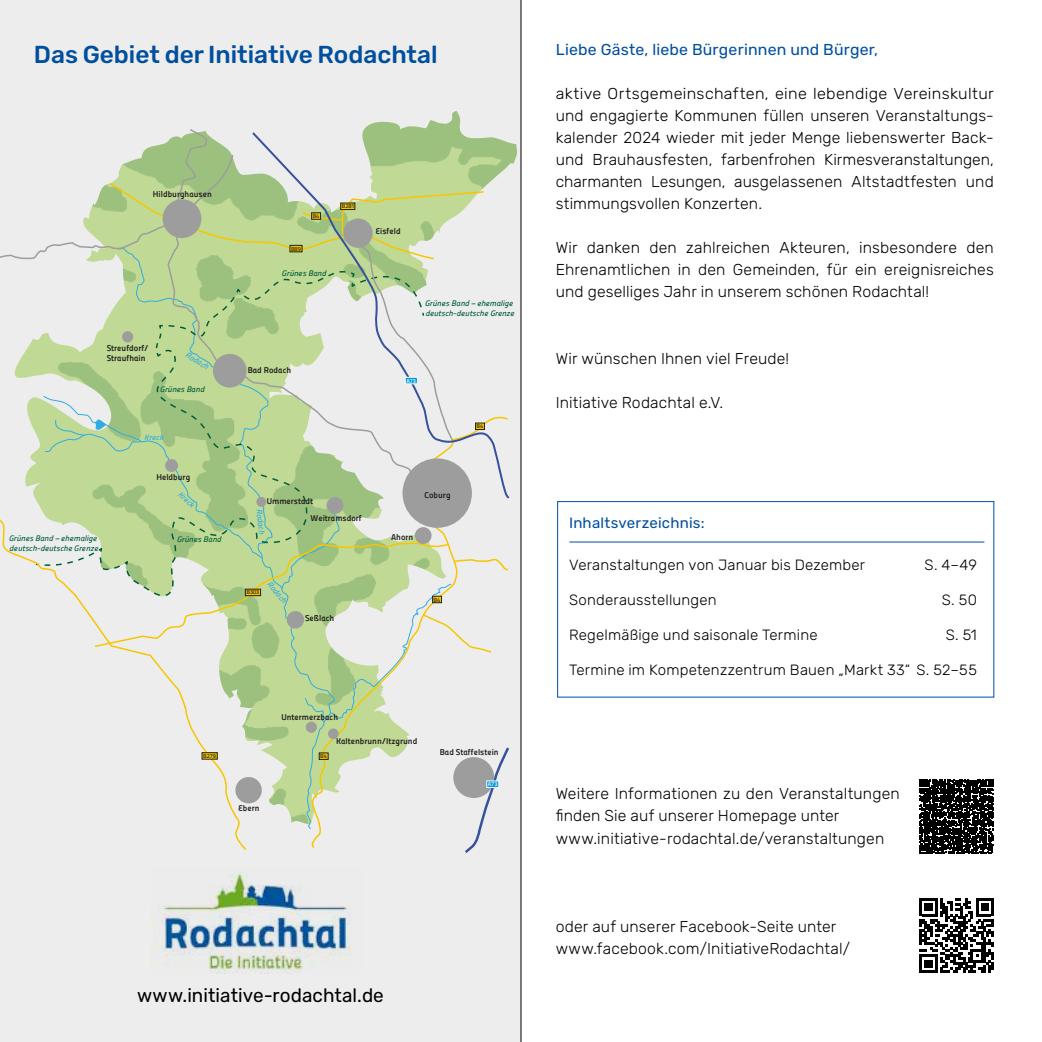
<style>
.page{position:relative;width:1042px;height:1042px;background:#fff}
.page>*{position:absolute;margin:0;border:0;box-sizing:border-box;transform-origin:0 0}
.t1{font:500 24.5px "Rubik";color:#004f9f}
.t2{font:19.25px "Rubik";color:#000}
.t3{font:300 15.75px/22.1px "Rubik";letter-spacing:.01em;color:#000;text-align:justify}
.t4{font:15.75px "Rubik";letter-spacing:.01em;color:#004f9f}
.t5{font:300 14.88px "Rubik";letter-spacing:.01em;color:#000}
.t6{font:14.88px "Rubik";letter-spacing:.01em;color:#004f9f}
.t7{font:8.4px/10.2px "Panefresco 800 wt";color:#21211f}
.t8{font:italic 8.05px/9.6px "Panefresco 600 wt";color:#005f3a}
.t9{font:italic 8.05px "Panefresco 600 wt";color:#30ace3}
.t10{font:5.77px "Panefresco 600 wt";color:#21211f}
.t11{font:5.77px "Panefresco 600 wt";color:#fff}
</style>
<div class="page">
<div style="left:0;top:0;width:521px;height:1042px;background:#ededed"></div>
<svg style="left:248px;top:723px;width:63px;height:106px"></svg>
<svg style="left:366px;top:111px;width:95px;height:16px"></svg>
<svg style="left:188px;top:723px;width:60px;height:127px"></svg>
<svg style="left:0;top:127px;width:460px;height:596px"></svg>
<svg style="left:311px;top:500px;width:197px;height:348px"></svg>
<svg style="left:250px;top:130px;width:261px;height:370px"></svg>
<svg style="left:463px;top:745px;width:47px;height:108px"></svg>
<div style="left:213px;top:354px;width:34px;height:33px;background:#9e9d9d;border-radius:50%"></div>
<div style="left:287px;top:611px;width:17px;height:17px;background:#9e9d9d;border-radius:50%"></div>
<div style="left:343px;top:218px;width:30px;height:30px;background:#9e9d9d;border-radius:50%"></div>
<div style="left:163px;top:199px;width:38px;height:39px;background:#9e9d9d;border-radius:50%"></div>
<div style="left:122px;top:331px;width:11px;height:11px;background:#9e9d9d;border-radius:50%"></div>
<div style="left:165px;top:459px;width:13px;height:13px;background:#9e9d9d;border-radius:50%"></div>
<div style="left:306px;top:721px;width:11px;height:12px;background:#9e9d9d;border-radius:50%"></div>
<div style="left:328px;top:728px;width:11px;height:11px;background:#9e9d9d;border-radius:50%"></div>
<div style="left:326px;top:497px;width:17px;height:17px;background:#9e9d9d;border-radius:50%"></div>
<div style="left:256px;top:497px;width:10px;height:10px;background:#9e9d9d;border-radius:50%"></div>
<div style="left:415px;top:527px;width:17px;height:17px;background:#9e9d9d;border-radius:50%"></div>
<div style="left:402px;top:458px;width:70px;height:70px;background:#9e9d9d;border-radius:50%"></div>
<div style="left:453px;top:757px;width:41px;height:41px;background:#9e9d9d;border-radius:50%"></div>
<div style="left:235px;top:777px;width:27px;height:26px;background:#9e9d9d;border-radius:50%"></div>
<div style="left:487px;top:781px;width:12px;height:6px;background:#0097d9"></div>
<div style="left:486px;top:780px;width:13px;height:7px;border:1px solid #fff"></div>
<div style="left:405px;top:377px;width:12px;height:7px;background:#0097d9"></div>
<div style="left:405px;top:377px;width:13px;height:7px;border:1px solid #fff"></div>
<div style="left:202px;top:752px;width:15px;height:7px;background:#f7c600"></div>
<div style="left:202px;top:752px;width:15px;height:7px;border:1px solid #21211f"></div>
<div style="left:245px;top:589px;width:16px;height:7px;background:#f7c600"></div>
<div style="left:245px;top:589px;width:16px;height:7px;border:1px solid #21211f"></div>
<div style="left:475px;top:423px;width:9px;height:6px;background:#f7c600"></div>
<div style="left:475px;top:423px;width:10px;height:7px;border:1px solid #21211f"></div>
<div style="left:312px;top:213px;width:9px;height:6px;background:#f7c600"></div>
<div style="left:311px;top:213px;width:10px;height:6px;border:1px solid #21211f"></div>
<div style="left:341px;top:203px;width:14px;height:6px;background:#f7c600"></div>
<div style="left:340px;top:203px;width:15px;height:7px;border:1px solid #21211f"></div>
<div style="left:432px;top:596px;width:9px;height:7px;background:#f7c600"></div>
<div style="left:432px;top:596px;width:10px;height:7px;border:1px solid #21211f"></div>
<div style="left:319px;top:753px;width:9px;height:6px;background:#f7c600"></div>
<div style="left:290px;top:245px;width:12px;height:7px;background:#f7c600"></div>
<div style="left:290px;top:245px;width:12px;height:7px;border:1px solid #21211f"></div>
<img style="left:152px;top:872px;width:199px;height:101px">
<div style="left:557px;top:501px;width:437px;height:196px;border:1px solid #004f9f"></div>
<hr style="left:569px;top:541px;width:415px;height:1px;background:#004f9f">
<svg style="left:919px;top:779px;width:75px;height:74px;background:#262626"></svg>
<svg style="left:919px;top:898px;width:74px;height:74px"></svg>
<hr style="left:521px;top:0;width:1px;height:1042px;background:#000">
<h1 class="t1" style="left:34px;top:41px;width:405px">Das Gebiet der Initiative Rodachtal</h1>
<p class="t7" style="left:153px;top:188px;width:60px">Hildburghausen</p>
<p class="t7" style="left:107px;top:342px;width:44px">Streufdorf/<br>Straufhain</p>
<p class="t9" style="left:189px;top:349px;width:27px;rotate:32deg">Rodach</p>
<p class="t8" style="left:160px;top:384px;width:46px">Grünes Band</p>
<p class="t8" style="left:9px;top:533px;width:91px">Grünes Band – ehemalige deutsch-deutsche Grenze</p>
<p class="t9" style="left:144px;top:431px;width:21px">Kreck</p>
<p class="t7" style="left:156px;top:471px;width:35px">Heldburg</p>
<p class="t9" style="left:184px;top:489px;width:21px;rotate:43deg">Kreck</p>
<p class="t8" style="left:177px;top:534px;width:46px">Grünes Band</p>
<p class="t10" style="left:291px;top:244px;width:11px">B89</p>
<p class="t10" style="left:313px;top:212px;width:8px">B4</p>
<p class="t8" style="left:282px;top:267px;width:46px">Grünes Band</p>
<p class="t10" style="left:342px;top:202px;width:14px">B281</p>
<p class="t7" style="left:248px;top:365px;width:45px">Bad Rodach</p>
<p class="t7" style="left:375px;top:225px;width:27px">Eisfeld</p>
<p class="t8" style="left:425px;top:298px;width:91px">Grünes Band – ehemalige deutsch-deutsche Grenze</p>
<p class="t11" style="left:406px;top:376px;width:11px">A73</p>
<p class="t10" style="left:476px;top:422px;width:8px">B4</p>
<p class="t7" style="left:267px;top:495px;width:48px">Ummerstadt</p>
<p class="t9" style="left:265px;top:508px;width:27px;rotate:83deg">Rodach</p>
<p class="t7" style="left:310px;top:513px;width:53px">Weitramsdorf</p>
<p class="t10" style="left:246px;top:588px;width:14px">B303</p>
<p class="t9" style="left:274px;top:578px;width:27px;rotate:51deg">Rodach</p>
<p class="t7" style="left:305px;top:613px;width:31px">Seßlach</p>
<p class="t7" style="left:424px;top:489px;width:27px">Coburg</p>
<p class="t7" style="left:391px;top:531px;width:24px">Ahorn</p>
<p class="t10" style="left:434px;top:595px;width:8px">B4</p>
<p class="t10" style="left:203px;top:751px;width:14px">B279</p>
<p class="t7" style="left:238px;top:802px;width:23px">Ebern</p>
<p class="t7" style="left:281px;top:712px;width:58px">Untermerzbach</p>
<p class="t7" style="left:336px;top:735px;width:83px">Kaltenbrunn/Itzgrund</p>
<p class="t10" style="left:320px;top:752px;width:8px">B4</p>
<p class="t7" style="left:440px;top:747px;width:60px">Bad Staffelstein</p>
<p class="t11" style="left:488px;top:780px;width:11px">A73</p>
<p class="t2" style="left:137px;top:984px;width:248px">www.initiative-rodachtal.de</p>
<p class="t4" style="left:556px;top:40px;width:324px">Liebe Gäste, liebe Bürgerinnen und Bürger,</p>
<p class="t3" style="left:556px;top:83px;width:440px">aktive Ortsgemeinschaften, eine lebendige Vereinskultur und engagierte Kommunen füllen unseren Veranstaltungs&shy;kalender 2024 wieder mit jeder Menge liebenswerter Back&shy;und Brauhausfesten, farbenfrohen Kirmesveranstaltungen, charmanten Lesungen, ausgelassenen Altstadtfesten und stimmungsvollen Konzerten.</p>
<p class="t3" style="left:556px;top:237px;width:440px">Wir danken den zahlreichen Akteuren, insbesondere den Ehrenamtlichen in den Gemeinden, für ein ereignisreiches und geselliges Jahr in unserem schönen Rodachtal!</p>
<p class="t3" style="left:556px;top:348px;width:235px">Wir wünschen Ihnen viel Freude!</p>
<p class="t3" style="left:556px;top:392px;width:169px">Initiative Rodachtal e.V.</p>
<p class="t6" style="left:569px;top:515px;width:137px">Inhaltsverzeichnis:</p>
<p class="t5" style="left:569px;top:557px;width:297px">Veranstaltungen von Januar bis Dezember</p>
<p class="t5" style="left:924px;top:557px;width:54px">S. 4–49</p>
<p class="t5" style="left:569px;top:592px;width:149px">Sonderausstellungen</p>
<p class="t5" style="left:942px;top:592px;width:37px">S. 50</p>
<p class="t5" style="left:569px;top:627px;width:250px">Regelmäßige und saisonale Termine</p>
<p class="t5" style="left:946px;top:627px;width:33px">S. 51</p>
<p class="t5" style="left:569px;top:662px;width:409px">Termine im Kompetenzzentrum Bauen „Markt 33“ S. 52–55</p>
<p class="t3" style="left:556px;top:783px;width:345px;text-align:left">Weitere Informationen zu den Veranstaltungen finden Sie auf unserer Homepage unter www.initiative-rodachtal.de/veranstaltungen</p>
<p class="t3" style="left:556px;top:916px;width:296px">oder auf unserer Facebook-Seite unter www.facebook.com/InitiativeRodachtal/</p>
</div>
